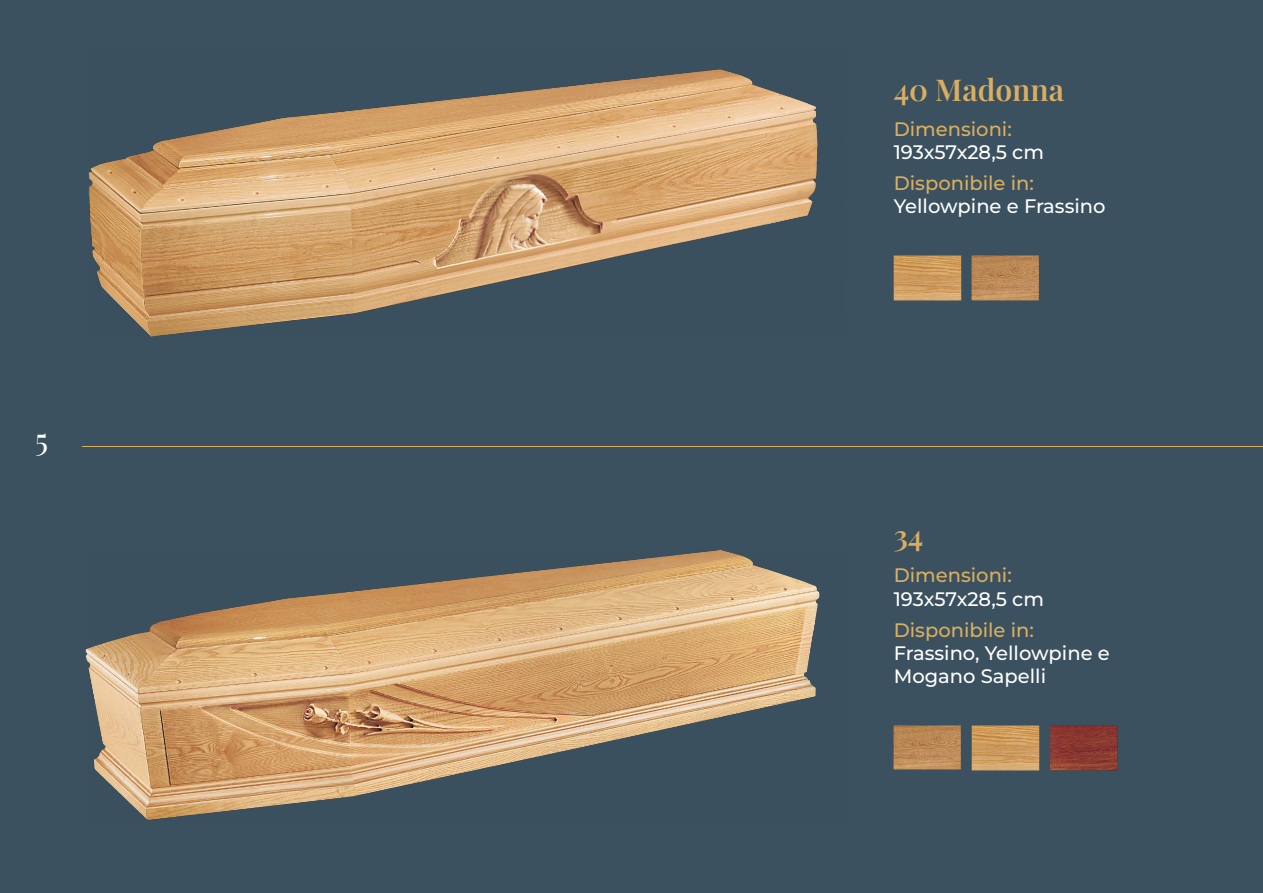
<style>
.page{position:relative;width:1263px;height:893px;background:#3c515f}
.page>*{position:absolute;margin:0;border:0;box-sizing:border-box;transform-origin:0 0}
.t1{font:31.5px "Playfair Display";color:#fff}
.t2{font:600 30px "Playfair Display";color:#daae61}
.t3{font:500 19.5px/23.4px "Montserrat";color:#fff}
.t4{font:500 19.5px "Montserrat";color:#daae61}
</style>
<div class="page">
<img style="left:972px;top:256px;width:66px;height:44px">
<img style="left:894px;top:725px;width:66px;height:45px">
<img style="left:894px;top:256px;width:67px;height:45px">
<img style="left:972px;top:725px;width:67px;height:45px">
<img style="left:1051px;top:725px;width:67px;height:45px">
<img style="left:88px;top:69px;width:730px;height:268px">
<img style="left:85px;top:549px;width:735px;height:271px">
<hr style="left:82px;top:446px;width:1181px;height:1px;background:#daae61">
<p class="t1" style="left:35px;top:415px;width:15px">5</p>
<p class="t2" style="left:894px;top:66px;width:172px">40 Madonna</p>
<p class="t4" style="left:894px;top:115px;width:120px">Dimensioni:</p>
<p class="t3" style="left:894px;top:140px;width:152px">193x57x28,5 cm</p>
<p class="t4" style="left:894px;top:169px;width:142px">Disponibile in:</p>
<p class="t3" style="left:894px;top:194px;width:213px">Yellowpine e Frassino</p>
<p class="t2" style="left:894px;top:512px;width:31px">34</p>
<p class="t4" style="left:894px;top:562px;width:120px">Dimensioni:</p>
<p class="t3" style="left:894px;top:586px;width:152px">193x57x28,5 cm</p>
<p class="t4" style="left:894px;top:616px;width:142px">Disponibile in:</p>
<p class="t3" style="left:894px;top:640px;width:218px">Frassino, Yellowpine e<br>Mogano Sapelli</p>
</div>
